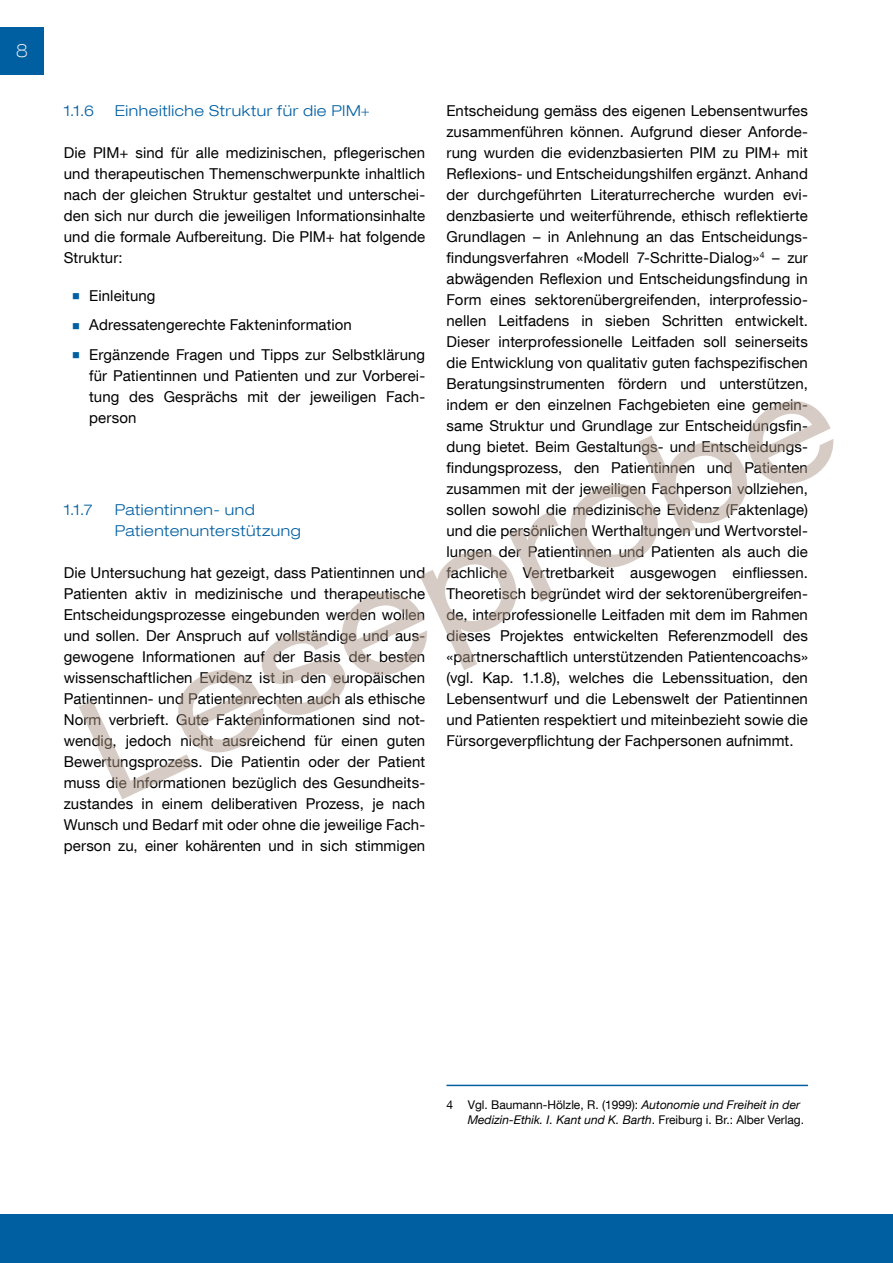
<style>
.page{position:relative;width:893px;height:1263px;background:#fff}
.page>*{position:absolute;margin:0;border:0;box-sizing:border-box;transform-origin:0 0}
.t1{font:100 expanded 18px "Helvetica Neue LT Com";color:#fff}
.t2{font:15px/21px "Helvetica Neue LT Com";letter-spacing:.005em;color:#000;text-align:justify}
.t3{font:300 expanded 15px/21px "Helvetica Neue LT Com";letter-spacing:.035em;color:#005fa1}
.t4{font:12px/15px "Helvetica Neue LT Com";color:#000}
.s1{font-style:italic}
</style>
<div class="page">
<div style="left:0;top:27px;width:44px;height:47px;background:#005fa1"></div>
<div style="left:0;top:1214px;width:893px;height:49px;background:#005fa1"></div>
<hr style="left:446px;top:1085px;width:362px;height:1px;background:#005fa1">
<svg style="left:79px;top:401px;width:755px;height:398px"></svg>
<p class="t1" style="left:16px;top:40px;width:13px">8</p>
<p class="t3" style="left:64px;top:100px;width:32px">1.1.6</p>
<p class="t3" style="left:115px;top:100px;width:257px">Einheitliche Struktur für die PIM+</p>
<p class="t2" style="left:64px;top:142px;width:363px">Die PIM+ sind für alle medizinischen, pflegerischen und therapeutischen Themenschwerpunkte inhaltlich nach der gleichen Struktur gestaltet und unterschei&shy;den sich nur durch die jeweiligen Informationsinhalte und die formale Aufbereitung. Die PIM+ hat folgende Struktur:</p>
<p class="t2" style="left:89px;top:280px;width:337px;line-height:29.5px;text-align:left">Einleitung<br>Adressatengerechte Fakteninformation<br>Ergänzende Fragen und Tipps zur Selbstklärung</p>
<p class="t2" style="left:89px;top:365px;width:337px">für Patientinnen und Patienten und zur Vorberei&shy;tung des Gesprächs mit der jeweiligen Fach&shy;person</p>
<p class="t3" style="left:64px;top:499px;width:30px">1.1.7</p>
<p class="t3" style="left:115px;top:499px;width:188px">Patientinnen- und<br>Patientenunterstützung</p>
<p class="t2" style="left:64px;top:562px;width:363px">Die Untersuchung hat gezeigt, dass Patientinnen und Patienten aktiv in medizinische und therapeutische Entscheidungsprozesse eingebunden werden wollen und sollen. Der Anspruch auf vollständige und aus&shy;gewogene Informationen auf der Basis der besten wissenschaftlichen Evidenz ist in den europäischen Patientinnen- und Patientenrechten auch als ethische Norm verbrieft. Gute Fakteninformationen sind not&shy;wendig, jedoch nicht ausreichend für einen guten Bewertungsprozess. Die Patientin oder der Patient muss die Informationen bezüglich des Gesundheits&shy;zustandes in einem deliberativen Prozess, je nach Wunsch und Bedarf mit oder ohne die jeweilige Fach&shy;person zu, einer kohärenten und in sich stimmigen</p>
<p class="t2" style="left:446px;top:100px;width:363px">Entscheidung gemäss des eigenen Lebensentwurfes zusammenführen können. Aufgrund dieser Anforde&shy;rung wurden die evidenzbasierten PIM zu PIM+ mit Reflexions- und Entscheidungshilfen ergänzt. Anhand der durchgeführten Literaturrecherche wurden evi&shy;denzbasierte und weiterführende, ethisch reflektierte Grundlagen – in Anlehnung an das Entscheidungs&shy;findungsverfahren «Modell 7-Schritte-Dialog»<sup>4</sup> – zur abwägenden Reflexion und Entscheidungsfindung in Form eines sektorenübergreifenden, interprofessio&shy;nellen Leitfadens in sieben Schritten entwickelt.<br>Dieser interprofessionelle Leitfaden soll seinerseits die Entwicklung von qualitativ guten fachspezifischen Beratungsinstrumenten fördern und unterstützen, indem er den einzelnen Fachgebieten eine gemein&shy;same Struktur und Grundlage zur Entscheidungsfin&shy;dung bietet. Beim Gestaltungs- und Entscheidungs&shy;findungsprozess, den Patientinnen und Patienten zusammen mit der jeweiligen Fachperson vollziehen, sollen sowohl die medizinische Evidenz (Faktenlage) und die persönlichen Werthaltungen und Wertvorstel&shy;lungen der Patientinnen und Patienten als auch die fachliche Vertretbarkeit ausgewogen einfliessen.<br>Theoretisch begründet wird der sektorenübergreifen&shy;de, interprofessionelle Leitfaden mit dem im Rahmen dieses Projektes entwickelten Referenzmodell des «partnerschaftlich unterstützenden Patientencoachs» (vgl. Kap. 1.1.8), welches die Lebenssituation, den Lebensentwurf und die Lebenswelt der Patientinnen und Patienten respektiert und miteinbezieht sowie die Fürsorgeverpflichtung der Fachpersonen aufnimmt.</p>
<p class="t4" style="left:468px;top:1097px;width:338px;text-indent:-21px">4 Vgl. Baumann-Hölzle, R. (1999): <span class="s1">Autonomie und Freiheit in der<br>Medizin-Ethik. I. Kant und K. Barth</span>. Freiburg i. Br.: Alber Verlag.</p>
</div>
